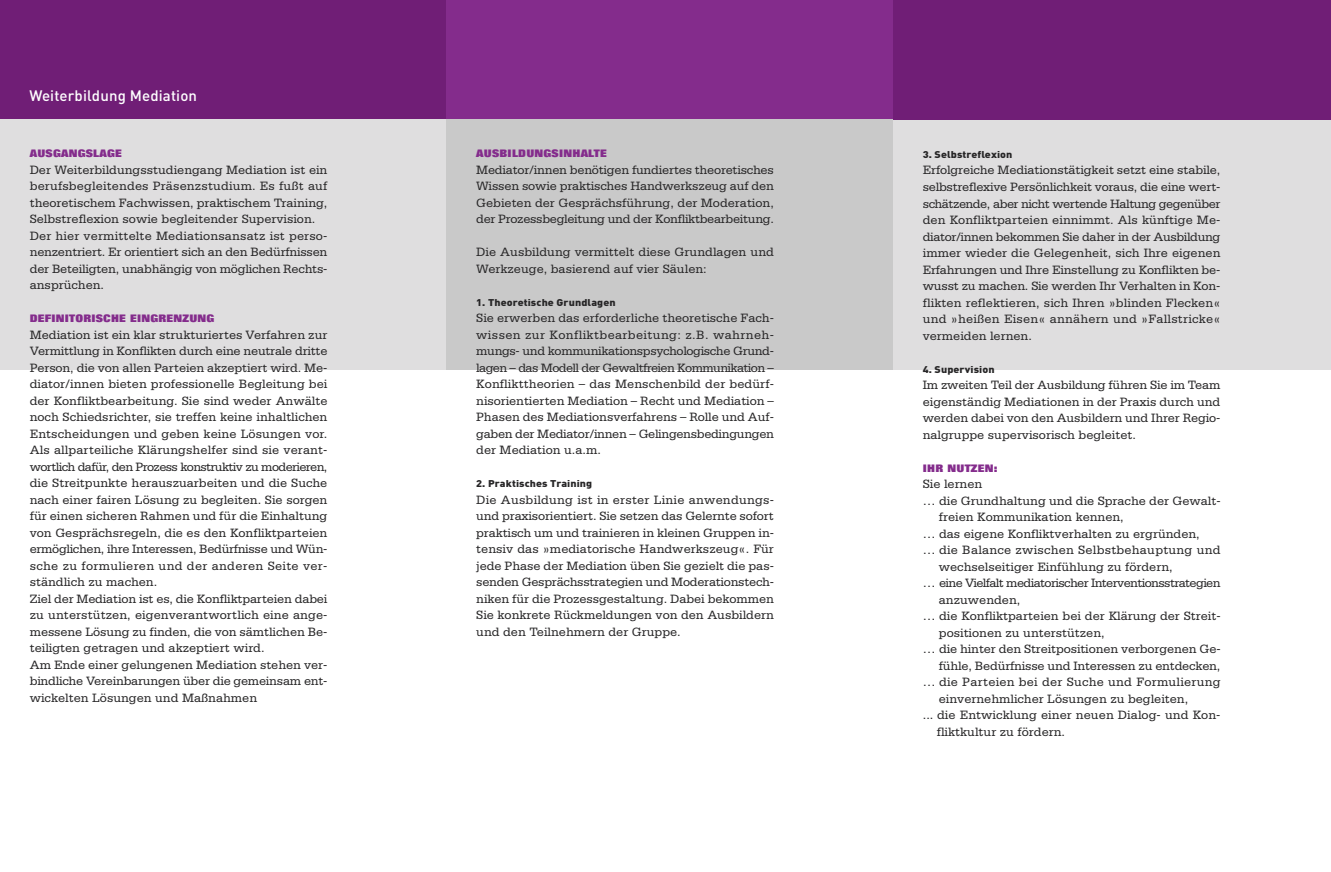
<style>
.page{position:relative;width:1331px;height:872px;background:#fff}
.page>*{position:absolute;margin:0;border:0;box-sizing:border-box;transform-origin:0 0}
.t1{font:500 15px "DIN";letter-spacing:.01em;color:#fff}
.t2{font:12.75px/16.5px "Serifa Std";color:#272627;text-align:justify}
.t3{font:12.75px "Serifa Std";letter-spacing:.02em;color:#272627}
.t4{font:12.75px "Serifa Std";letter-spacing:-.045em;color:#272627}
.t5{font:800 10.5px "Folio Std";letter-spacing:.025em;color:#842c8c}
.t6{font:900 9.75px "DIN";letter-spacing:.01em;color:#272627;scale:1.1 1}
</style>
<div class="page">
<div style="left:0;top:0;width:446px;height:119px;background:#701e76"></div>
<div style="left:446px;top:0;width:447px;height:119px;background:#842c8c"></div>
<div style="left:0;top:119px;width:446px;height:251px;background:#dfdedf"></div>
<div style="left:446px;top:119px;width:447px;height:251px;background:#c9c9c9"></div>
<div style="left:893px;top:119px;width:438px;height:251px;background:#dfdedf"></div>
<div style="left:893px;top:0;width:438px;height:119px;background:#701e76"></div>
<p class="t1" style="left:29px;top:90px;width:169px">Weiterbildung Mediation</p>
<p class="t5" style="left:30px;top:147px;width:94px">AUSGANGSLAGE</p>
<p class="t2" style="left:30px;top:162px;width:299px;text-align:left">Der Weiterbildungsstudiengang Mediation ist ein berufsbegleitendes Präsenzstudium. Es fußt auf theoretischem Fachwissen, praktischem Training, Selbstreflexion sowie begleitender Supervision.<br>Der hier vermittelte Mediationsansatz ist perso&shy;nenzentriert. Er orientiert sich an den Bedürfnissen der Beteiligten, unabhängig von möglichen Rechts&shy;ansprüchen.</p>
<p class="t5" style="left:30px;top:312px;width:186px">DEFINITORISCHE EINGRENZUNG</p>
<p class="t2" style="left:30px;top:327px;width:299px;text-align:left">Mediation ist ein klar strukturiertes Verfahren zur Vermittlung in Konflikten durch eine neutrale dritte Person, die von allen Parteien akzeptiert wird. Me&shy;diator/innen bieten professionelle Begleitung bei der Konfliktbearbeitung. Sie sind weder Anwälte noch Schiedsrichter, sie treffen keine inhaltlichen Entscheidungen und geben keine Lösungen vor.<br>Als allparteiliche Klärungshelfer sind sie verant&shy;wortlich dafür, den Prozess konstruktiv zu moderieren, die Streitpunkte herauszuarbeiten und die Suche nach einer fairen Lösung zu begleiten. Sie sorgen für einen sicheren Rahmen und für die Einhaltung von Gesprächsregeln, die es den Konfliktparteien ermöglichen, ihre Interessen, Bedürfnisse und Wün&shy;sche zu formulieren und der anderen Seite ver&shy;ständlich zu machen.<br>Ziel der Mediation ist es, die Konfliktparteien dabei zu unterstützen, eigenverantwortlich eine ange&shy;messene Lösung zu finden, die von sämtlichen Be&shy;teiligten getragen und akzeptiert wird.<br>Am Ende einer gelungenen Mediation stehen ver&shy;bindliche Vereinbarungen über die gemeinsam ent&shy;wickelten Lösungen und Maßnahmen</p>
<p class="t5" style="left:476px;top:147px;width:132px">AUSBILDUNGSINHALTE</p>
<p class="t2" style="left:476px;top:162px;width:299px">Mediator/innen benötigen fundiertes theoretisches Wissen sowie praktisches Handwerkszeug auf den Gebieten der Gesprächsführung, der Moderation, der Prozessbegleitung und der Konfliktbearbeitung.</p>
<p class="t2" style="left:476px;top:245px;width:299px">Die Ausbildung vermittelt diese Grundlagen und<br>Werkzeuge, basierend auf vier Säulen:</p>
<p class="t6" style="left:476px;top:299px;width:128px">1. Theoretische Grundlagen</p>
<p class="t2" style="left:476px;top:311px;width:299px">Sie erwerben das erforderliche theoretische Fach&shy;wissen zur Konfliktbearbeitung: z.B. wahrneh&shy;mungs- und kommunikationspsychologische Grund&shy;lagen – das Modell der Gewaltfreien Kommunikation – Konflikttheorien – das Menschenbild der bedürf&shy;nisorientierten Mediation – Recht und Mediation – Phasen des Mediationsverfahrens – Rolle und Auf&shy;gaben der Mediator/innen – Gelingensbedingungen der Mediation u.a.m.</p>
<p class="t6" style="left:476px;top:480px;width:107px">2. Praktisches Training</p>
<p class="t2" style="left:476px;top:492px;width:299px">Die Ausbildung ist in erster Linie anwendungs&shy;und praxisorientiert. Sie setzen das Gelernte sofort praktisch um und trainieren in kleinen Gruppen in&shy;tensiv das »mediatorische Handwerkszeug«. Für jede Phase der Mediation üben Sie gezielt die pas&shy;senden Gesprächsstrategien und Moderationstech&shy;niken für die Prozessgestaltung. Dabei bekommen Sie konkrete Rückmeldungen von den Ausbildern und den Teilnehmern der Gruppe.</p>
<p class="t6" style="left:923px;top:151px;width:83px">3. Selbstreflexion</p>
<p class="t2" style="left:923px;top:163px;width:299px">Erfolgreiche Mediationstätigkeit setzt eine stabile, selbstreflexive Persönlichkeit voraus, die eine wert&shy;schätzende, aber nicht wertende Haltung gegenüber den Konfliktparteien einnimmt. Als künftige Me&shy;diator/innen bekommen Sie daher in der Ausbildung immer wieder die Gelegenheit, sich Ihre eigenen Erfahrungen und Ihre Einstellung zu Konflikten be&shy;wusst zu machen. Sie werden Ihr Verhalten in Kon&shy;flikten reflektieren, sich Ihren »blinden Flecken« und »heißen Eisen« annähern und »Fallstricke« vermeiden lernen.</p>
<p class="t6" style="left:923px;top:365px;width:67px">4. Supervision</p>
<p class="t2" style="left:923px;top:378px;width:299px">Im zweiten Teil der Ausbildung führen Sie im Team eigenständig Mediationen in der Praxis durch und werden dabei von den Ausbildern und Ihrer Regio&shy;nalgruppe supervisorisch begleitet.</p>
<p class="t5" style="left:923px;top:462px;width:76px">IHR NUTZEN:</p>
<p class="t2" style="left:923px;top:477px;width:61px">Sie lernen</p>
<p class="t2" style="left:923px;top:493px;width:299px">… die Grundhaltung und die Sprache der Gewalt-</p>
<p class="t2" style="left:939px;top:510px;width:186px">freien Kommunikation kennen,</p>
<p class="t2" style="left:923px;top:526px;width:279px">… das eigene Konfliktverhalten zu ergründen,</p>
<p class="t3" style="left:923px;top:546px;width:299px">… die Balance zwischen Selbstbehauptung und</p>
<p class="t2" style="left:939px;top:559px;width:235px">wechselseitiger Einfühlung zu fördern,</p>
<p class="t4" style="left:923px;top:579px;width:299px">… eine Vielfalt mediatorischer Interventionsstrategien</p>
<p class="t2" style="left:939px;top:592px;width:83px">anzuwenden,</p>
<p class="t2" style="left:923px;top:609px;width:299px">… die Konfliktparteien bei der Klärung der Streit-</p>
<p class="t2" style="left:939px;top:625px;width:167px">positionen zu unterstützen,</p>
<p class="t2" style="left:923px;top:642px;width:299px">… die hinter den Streitpositionen verborgenen Ge-</p>
<p class="t2" style="left:939px;top:658px;width:283px">fühle, Bedürfnisse und Interessen zu entdecken,</p>
<p class="t3" style="left:923px;top:678px;width:299px">… die Parteien bei der Suche und Formulierung</p>
<p class="t2" style="left:939px;top:691px;width:251px">einvernehmlicher Lösungen zu begleiten,</p>
<p class="t2" style="left:923px;top:708px;width:299px">... die Entwicklung einer neuen Dialog- und Kon-</p>
<p class="t2" style="left:937px;top:724px;width:130px">fliktkultur zu fördern.</p>
</div>
